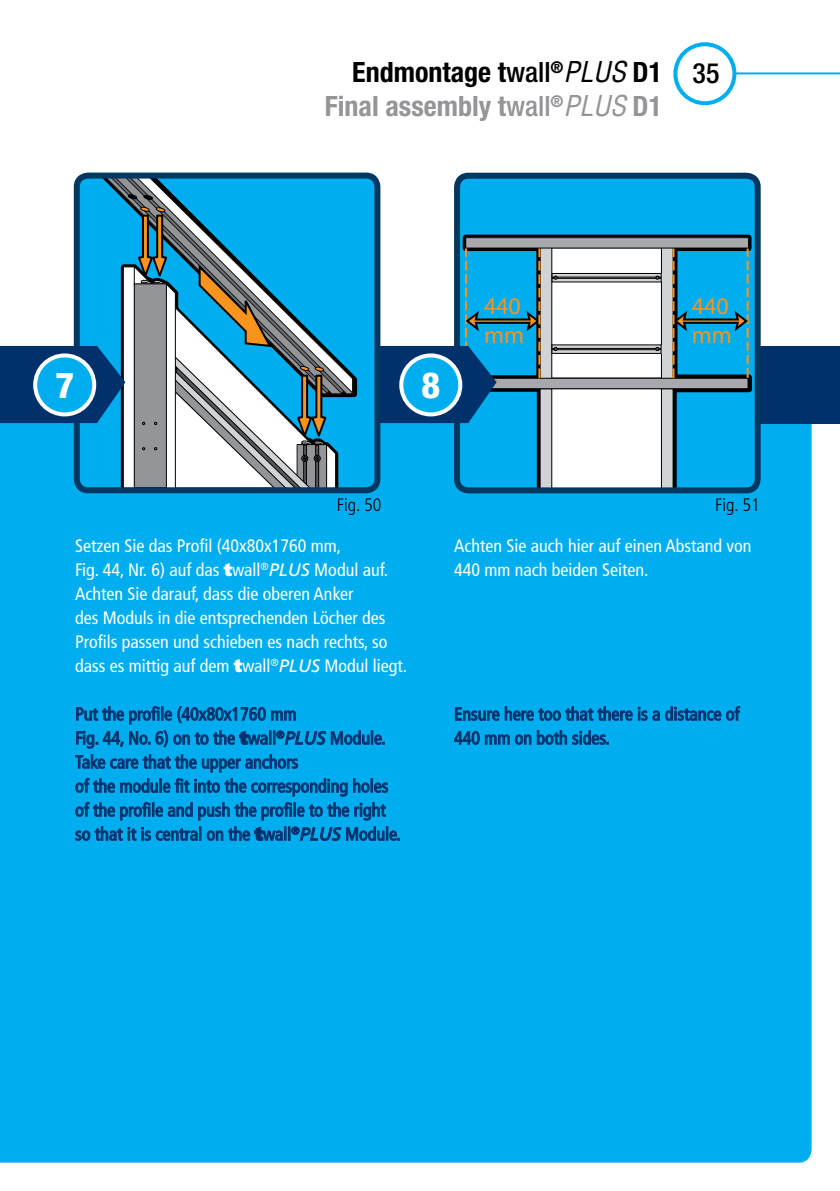
<style>
.page{position:relative;width:840px;height:1191px;background:#fff}
.page>*{position:absolute;margin:0;border:0;box-sizing:border-box;transform-origin:0 0}
.t1{font:800 condensed 36px "Helvetica Neue LT Std";color:#fff}
.t2{font:700 condensed 28px/33.8px "Helvetica Neue LT Std";color:#939598;text-align:right}
.t3{font:500 condensed 28px "Helvetica Neue LT Std";color:#000}
.t4{font:24px/28.8px "Myriad Pro";color:#f7941e}
.t5{font:condensed 18px/24px "Frutiger LT Std";color:#fff}
.t6{font:condensed 18px/24px "Frutiger LT Std";color:#00316b}
.t7{font:300 condensed 18px "Frutiger LT Std";color:#000}
.s1{color:#000}
.s2{font-weight:500;color:#000}
.s3{font-family:"Helvetica";font-weight:400;font-style:italic;color:#000}
.s4{font-weight:500}
.s5{font-family:"Helvetica";font-weight:400;font-style:italic}
.s6{font-weight:900;font-stretch:normal}
.s7{font-style:italic;font-stretch:normal}
</style>
<div class="page">
<div style="left:0;top:423px;width:811px;height:739px;background:#00aeef"></div>
<hr style="left:732px;top:72px;width:107px;height:2px;background:#00aeef">
<div style="left:673px;top:42px;width:63px;height:63px;border:4px solid #00aeef;border-radius:50%"></div>
<div style="left:631px;top:346px;width:208px;height:77px;background:#00316b"></div>
<div style="left:457px;top:176px;width:300px;height:315px;background:#00aeef;border-radius:6px"></div>
<div style="left:462px;top:235px;width:289px;height:16px;border:6px solid #000"></div>
<svg style="left:459px;top:237px;width:295px;height:258px"></svg>
<div style="left:547px;top:389px;width:118px;height:100px;background:#fff"></div>
<div style="left:661px;top:389px;width:11px;height:101px;background:#d1d3d4"></div>
<div style="left:660px;top:388px;width:13px;height:102px;border:1px solid #000"></div>
<div style="left:547px;top:248px;width:118px;height:130px;background:#fff"></div>
<div style="left:465px;top:378px;width:282px;height:11px;background:#a7a9ac"></div>
<div style="left:464px;top:378px;width:284px;height:11px;border:1px solid #000"></div>
<div style="left:551px;top:273px;width:109px;height:9px;background:#d1d3d4"></div>
<div style="left:551px;top:273px;width:110px;height:9px;border:1px solid #000"></div>
<svg style="left:557px;top:346px;width:98px;height:6px"></svg>
<div style="left:551px;top:344px;width:110px;height:10px;border:1px solid #000"></div>
<div style="left:552px;top:276px;width:108px;height:3px;border:1px solid #000"></div>
<div style="left:552px;top:348px;width:108px;height:2px;border:1px solid #000"></div>
<svg style="left:655px;top:248px;width:93px;height:130px"></svg>
<div style="left:454px;top:173px;width:306px;height:320px;border:6px solid #003861;border-radius:11px"></div>
<div style="left:465px;top:238px;width:283px;height:10px;background:#a7a9ac"></div>
<div style="left:465px;top:237px;width:283px;height:11px;border:1px solid #000"></div>
<div style="left:77px;top:175px;width:300px;height:315px;background:#00aeef;border-radius:6px"></div>
<svg style="left:97px;top:172px;width:263px;height:1px"></svg>
<svg style="left:104px;top:180px;width:81px;height:30px"></svg>
<svg style="left:127px;top:194px;width:10px;height:5px"></svg>
<svg style="left:143px;top:195px;width:10px;height:5px"></svg>
<svg style="left:122px;top:266px;width:12px;height:220px;background:#dcdcdc"></svg>
<div style="left:74px;top:173px;width:306px;height:320px;border:6px solid #003861;border-radius:11px"></div>
<svg style="left:134px;top:206px;width:423px;height:286px"></svg>
<svg style="left:0;top:346px;width:125px;height:77px;background:#09457c"></svg>
<div style="left:401px;top:355px;width:59px;height:59px;background:#00aeef;border-radius:50%"></div>
<div style="left:399px;top:353px;width:63px;height:63px;border:4px solid #fff;border-radius:50%"></div>
<div style="left:35px;top:355px;width:59px;height:59px;background:#00aeef;border-radius:50%"></div>
<div style="left:33px;top:353px;width:63px;height:63px;border:4px solid #fff;border-radius:50%"></div>
<svg style="left:74px;top:705px;width:325px;height:136px;background:#0093d2"></svg>
<svg style="left:454px;top:705px;width:286px;height:16px;background:#0084c2"></svg>
<svg style="left:453px;top:730px;width:155px;height:15px;background:#0081bf"></svg>
<h2 class="t2" style="left:324px;top:55px;width:338px"><span class="s1">Endmontage t</span><span class="s2">wall</span><sup>®</sup><span class="s3">PLUS</span> <span class="s1">D1<br></span>Final assembly t<span class="s4">wall</span><sup>®</sup><span class="s5">PLUS</span> D1</h2>
<h2 class="t3" style="left:692px;top:56px;width:28px">35</h2>
<h1 class="t1" style="left:55px;top:362px;width:20px">7</h1>
<h1 class="t1" style="left:421px;top:362px;width:20px">8</h1>
<h3 class="t4" style="left:483px;top:291px;width:42px">440 mm</h3>
<h3 class="t4" style="left:691px;top:291px;width:42px">440 mm</h3>
<p class="t7" style="left:336px;top:495px;width:46px">Fig. 50</p>
<p class="t5" style="left:75px;top:534px;width:333px">Setzen Sie das Profil (40x80x1760 mm,<br>Fig. 44, Nr. 6) auf das <span class="s6">t</span>wall<sup>®</sup><span class="s7">PLUS</span> Modul auf.<br>Achten Sie darauf, dass die oberen Anker<br>des Moduls in die entsprechenden Löcher des Profils passen und schieben es nach rechts, so dass es mittig auf dem <span class="s6">t</span>wall<sup>®</sup><span class="s7">PLUS</span> Modul liegt.</p>
<p class="t7" style="left:714px;top:495px;width:46px">Fig. 51</p>
<p class="t5" style="left:454px;top:534px;width:298px">Achten Sie auch hier auf einen Abstand von<br>440 mm nach beiden Seiten.</p>
<p class="t6" style="left:75px;top:702px;width:327px">Put the profile (40x80x1760 mm<br>Fig. 44, No. 6) on to the <span class="s6">t</span>wall<sup>®</sup><span class="s7">PLUS</span> Module.<br>Take care that the upper anchors<br>of the module fit into the corresponding holes of the profile and push the profile to the right so that it is central on the <span class="s6">t</span>wall<sup>®</sup><span class="s7">PLUS</span> Module.</p>
<p class="t6" style="left:454px;top:702px;width:287px">Ensure here too that there is a distance of<br>440 mm on both sides.</p>
</div>
